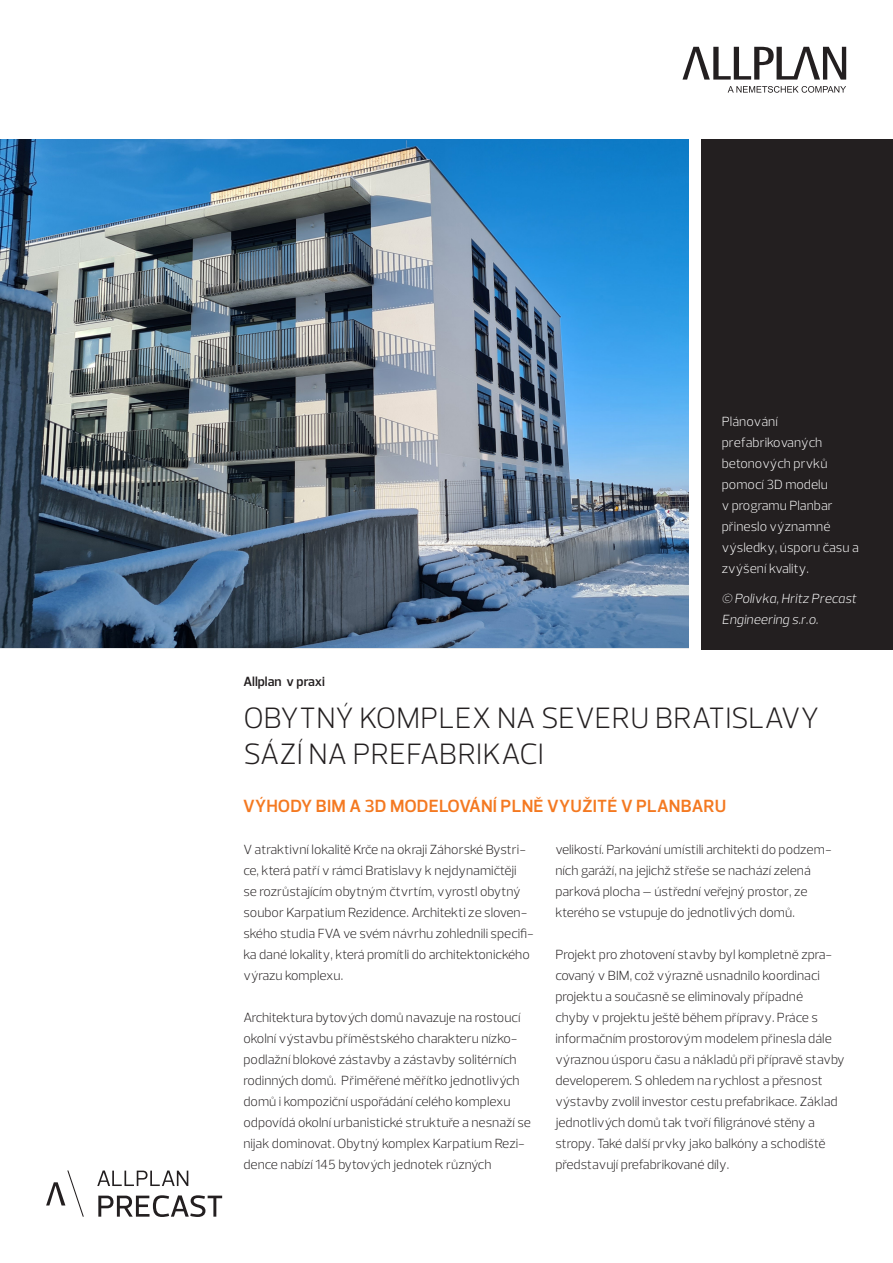
<style>
.page{position:relative;width:893px;height:1263px;background:#fff}
.page>*{position:absolute;margin:0;border:0;box-sizing:border-box;transform-origin:0 0}
.titel{font:300 30px/36px "Prelo";letter-spacing:.015em;color:#231f20}
.head_spaltenspanne{font:600 18px "Prelo";letter-spacing:.015em;color:#f47921}
.fließtext{font:300 13.5px/21px "Prelo";color:#231f20}
.BU{font:300 13.5px/21px "Prelo";color:#fff}
.BU-2{font:italic 300 13.5px/21px "Prelo";color:#fff}
.Dachzeile{font:600 13.5px "Prelo";color:#231f20}
</style>
<div class="page">
<div style="left:702px;top:139px;width:191px;height:510px;background:#231f20"></div>
<img style="left:0;top:139px;width:689px;height:508px">
<svg style="left:682px;top:47px;width:164px;height:33px"></svg>
<svg style="left:728px;top:86px;width:118px;height:7px"></svg>
<svg style="left:97px;top:1170px;width:91px;height:16px"></svg>
<svg style="left:98px;top:1195px;width:124px;height:22px"></svg>
<svg style="left:46px;top:1170px;width:38px;height:47px"></svg>
<p class="Dachzeile" style="left:243px;top:673px;width:83px">Allplan v praxi</p>
<p class="BU" style="left:722px;top:411px;width:139px">Plánování prefabrikovaných betonových prvků pomocí 3D modelu<br>v programu Planbar přineslo významné výsledky, úsporu času a zvýšení kvality.</p>
<p class="BU-2" style="left:722px;top:588px;width:136px">© Polivka, Hritz Precast<br>Engineering s.r.o.</p>
<p class="titel" style="left:243px;top:700px;width:577px">OBYTNÝ KOMPLEX NA SEVERU BRATISLAVY<br>SÁZÍ NA PREFABRIKACI</p>
<p class="head_spaltenspanne" style="left:243px;top:795px;width:485px">VÝHODY BIM A 3D MODELOVÁNÍ PLNĚ VYUŽITÉ V PLANBARU</p>
<p class="fließtext" style="left:243px;top:839px;width:292px">V atraktivní lokalitě Krče na okraji Záhorské Bystri&shy;ce, která patří v rámci Bratislavy k nejdynamičtěji<br>se rozrůstajícím obytným čtvrtím, vyrostl obytný soubor Karpatium Rezidence. Architekti ze sloven&shy;ského studia FVA ve svém návrhu zohlednili specifi&shy;ka dané lokality, která promítli do architektonického výrazu komplexu.</p>
<p class="fließtext" style="left:243px;top:1007px;width:289px">Architektura bytových domů navazuje na rostoucí okolní výstavbu příměstského charakteru nízko&shy;podlažní blokové zástavby a zástavby solitérních rodinných domů. Přiměřené měřítko jednotlivých domů i kompoziční uspořádání celého komplexu odpovídá okolní urbanistické struktuře a nesnaží se nijak dominovat. Obytný komplex Karpatium Rezi&shy;dence nabízí 145 bytových jednotek různých</p>
<p class="fließtext" style="left:555px;top:839px;width:278px">velikostí. Parkování umístili architekti do podzem&shy;ních garáží, na jejichž střeše se nachází zelená parková plocha – ústřední veřejný prostor, ze kterého se vstupuje do jednotlivých domů.</p>
<p class="fließtext" style="left:555px;top:944px;width:291px">Projekt pro zhotovení stavby byl kompletně zpra&shy;covaný v BIM, což výrazně usnadnilo koordinaci projektu a současně se eliminovaly případné<br>chyby v projektu ještě během přípravy. Práce s informačním prostorovým modelem přinesla dále výraznou úsporu času a nákladů při přípravě stavby developerem. S ohledem na rychlost a přesnost výstavby zvolil investor cestu prefabrikace. Základ jednotlivých domů tak tvoří filigránové stěny a stropy. Také další prvky jako balkóny a schodiště představují prefabrikované díly.</p>
</div>
